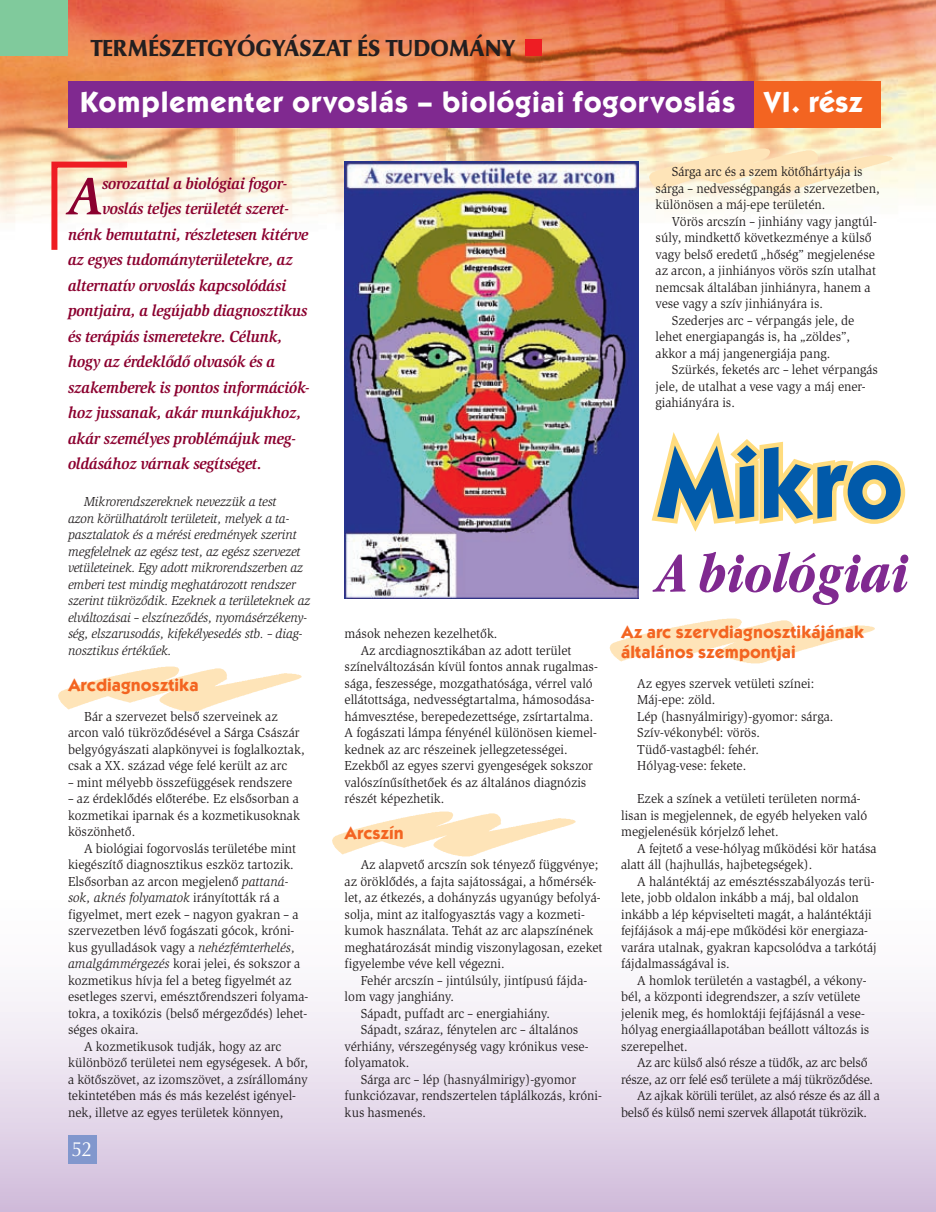
<style>
.page{position:relative;width:936px;height:1212px;background:#fff}
.page>*{position:absolute;margin:0;border:0;box-sizing:border-box;transform-origin:0 0}
.t1{font:700 102px "Kabel Itc TCE";letter-spacing:-.01em;color:#015aaa;scale:.95 1}
.t2{font:italic 700 54.75px "Slimbach Itc TCE";color:#8b012f;scale:.95 1}
.t3{font:italic 700 condensed 54px "Garamond Itc TCE";color:#802990}
.t4{font:700 30px "Kabel Itc TCE";letter-spacing:.02em;color:#fff}
.t5{font:24px "URW Classico TCE Blac";color:#231f20;scale:.95 1}
.t6{font:21px "URW Classico TCE";color:#fff;scale:.95 1}
.t7{font:700 18px/19.5px "Kabel Itc TCE";color:#f36421}
.t8{font:italic 700 16.5px "Slimbach Itc TCE";letter-spacing:-.01em;color:#8b012f;scale:.95 1}
.t9{font:13.5px/16.5px "Slimbach Itc TCE";color:#231f20;scale:.95 1}
.t10{font:italic 13.5px/16.5px "Slimbach Itc TCE";letter-spacing:-.01em;color:#231f20;scale:.95 1}
.t11{font:13.5px "Slimbach Itc TCE";letter-spacing:-.02em;color:#231f20;scale:.95 1}
.s1{font-style:italic}
.s2{font-style:normal}
</style>
<div class="page">
<div style="left:0;top:873px;width:935px;height:339px;background:linear-gradient(to bottom,#fff,#d5c2de)"></div>
<img style="left:0;top:0;width:935px;height:240px">
<img style="left:609px;top:618px;width:266px;height:46px">
<img style="left:332px;top:811px;width:244px;height:46px">
<img style="left:644px;top:146px;width:253px;height:49px">
<img style="left:58px;top:666px;width:244px;height:46px">
<div style="left:68px;top:1135px;width:28px;height:28px;background:#8197cd"></div>
<svg style="left:48px;top:159px;width:85px;height:91px"></svg>
<div style="left:0;top:0;width:68px;height:55px;background:#80ca9c"></div>
<div style="left:525px;top:39px;width:16px;height:16px;background:#ee1d23"></div>
<div style="left:68px;top:81px;width:812px;height:47px;background:#802990"></div>
<div style="left:754px;top:81px;width:126px;height:47px;background:#f36421"></div>
<svg style="left:651px;top:432px;width:255px;height:100px"></svg>
<img style="left:344px;top:162px;width:294px;height:436px">
<h3 class="t5" style="left:91px;top:33px;width:448px">TER-MÉ-SZET-GYÓ-GYÁ-SZAT ÉS TU-DO-MÁNY</h3>
<h3 class="t4" style="left:80px;top:85px;width:784px">Komplementer orvoslás – biológiai fogorvoslás VI. rész</h3>
<h2 class="t2" style="left:68px;top:165px;width:38px">A</h2>
<p class="t8" style="left:102px;top:174px;width:196px">sorozattal a biológiai fogor-</p>
<p class="t8" style="left:102px;top:200px;width:198px">voslás teljes területét szeret-</p>
<p class="t8" style="left:68px;top:225px;width:254px">nénk bemutatni, részletesen kitérve</p>
<p class="t8" style="left:68px;top:251px;width:238px">az egyes tudományterületekre, az</p>
<p class="t8" style="left:68px;top:276px;width:231px">alternatív orvoslás kapcsolódási</p>
<p class="t8" style="left:68px;top:302px;width:253px">pontjaira, a legújabb diagnosztikus</p>
<p class="t8" style="left:68px;top:327px;width:227px">és terápiás ismeretekre. Célunk,</p>
<p class="t8" style="left:68px;top:353px;width:219px">hogy az érdeklődő olvasók és a</p>
<p class="t8" style="left:68px;top:378px;width:255px">szakemberek is pontos információk-</p>
<p class="t8" style="left:68px;top:404px;width:247px">hoz jussanak, akár munkájukhoz,</p>
<p class="t8" style="left:68px;top:429px;width:241px">akár személyes problémájuk meg-</p>
<p class="t8" style="left:68px;top:455px;width:206px">oldásához várnak segítséget.</p>
<p class="t10" style="left:68px;top:493px;width:256px;text-indent:16px">Mikrorendszereknek nevezzük a test<br>azon körülhatárolt területeit, melyek a ta&shy;pasztalatok és a mérési eredmények szerint megfelelnek az egész test, az egész szervezet vetületeinek. Egy adott mikrorendszerben az emberi test mindig meghatározott rendszer szerint tükröződik. Ezeknek a területeknek az elváltozásai – elszíneződés, nyomásérzékeny&shy;ség, elszarusodás, kifekélyesedés stb. – diag&shy;nosztikus értékűek.</p>
<h3 class="t7" style="left:68px;top:675px;width:132px">Arcdiagnosztika</h3>
<p class="t9" style="left:68px;top:708px;width:250px;text-indent:16px">Bár a szervezet belső szerveinek az arcon való tükröződésével a Sárga Császár belgyógyászati alapkönyvei is foglalkoztak, csak a XX. század vége felé került az arc</p>
<p class="t9" style="left:68px;top:774px;width:238px">– mint mélyebb összefüggések rendszere</p>
<p class="t9" style="left:68px;top:790px;width:245px;text-align:justify">– az érdeklődés előterébe. Ez elsősorban a kozmetikai iparnak és a kozmetikusoknak köszönhető.</p>
<p class="t9" style="left:84px;top:840px;width:225px">A biológiai fogorvoslás területébe mint</p>
<p class="t9" style="left:68px;top:856px;width:239px">kiegészítő diagnosztikus eszköz tartozik.</p>
<p class="t9" style="left:68px;top:873px;width:233px">Elsősorban az arcon megjelenő <span class="s1">pattaná-</span></p>
<p class="t10" style="left:68px;top:889px;width:224px">sok, aknés folyamatok <span class="s2">irányították rá a</span></p>
<p class="t9" style="left:68px;top:906px;width:244px">figyelmet, mert ezek – nagyon gyakran – a</p>
<p class="t9" style="left:68px;top:922px;width:240px">szervezetben lévő fogászati gócok, króni-</p>
<p class="t9" style="left:68px;top:939px;width:241px">kus gyulladások vagy a <span class="s1">nehézfémterhelés,</span></p>
<p class="t9" style="left:68px;top:955px;width:246px"><span class="s1">amalgámmérgezés</span> korai jelei, és sokszor a</p>
<p class="t9" style="left:68px;top:972px;width:236px">kozmetikus hívja fel a beteg figyelmét az</p>
<p class="t9" style="left:68px;top:988px;width:254px">esetleges szervi, emésztőrendszeri folyama-</p>
<p class="t9" style="left:68px;top:1005px;width:253px">tokra, a toxikózis (belső mérgeződés) lehet-</p>
<p class="t9" style="left:68px;top:1021px;width:76px">séges okaira.</p>
<p class="t9" style="left:84px;top:1038px;width:209px">A kozmetikusok tudják, hogy az arc</p>
<p class="t9" style="left:68px;top:1054px;width:254px">különböző területei nem egységesek. A bőr,</p>
<p class="t9" style="left:68px;top:1071px;width:254px">a kötőszövet, az izomszövet, a zsírállomány</p>
<p class="t9" style="left:68px;top:1087px;width:241px">tekintetében más és más kezelést igényel-</p>
<p class="t9" style="left:68px;top:1104px;width:228px">nek, illetve az egyes területek könnyen,</p>
<h3 class="t6" style="left:71px;top:1136px;width:24px">52</h3>
<p class="t9" style="left:344px;top:625px;width:162px">mások nehezen kezelhetők.</p>
<p class="t9" style="left:361px;top:642px;width:223px">Az arcdiagnosztikában az adott terület</p>
<p class="t9" style="left:344px;top:658px;width:268px">színelváltozásán kívül fontos annak rugalmas-</p>
<p class="t9" style="left:344px;top:675px;width:263px">sága, feszessége, mozgathatósága, vérrel való</p>
<p class="t9" style="left:344px;top:691px;width:264px">ellátottsága, nedvességtartalma, hámosodása-</p>
<p class="t9" style="left:344px;top:708px;width:263px">hámvesztése, berepedezettsége, zsírtartalma.</p>
<p class="t9" style="left:344px;top:724px;width:267px">A fogászati lámpa fényénél különösen kiemel-</p>
<p class="t9" style="left:344px;top:741px;width:236px">kednek az arc részeinek jellegzetességei.</p>
<p class="t9" style="left:344px;top:757px;width:263px">Ezekből az egyes szervi gyengeségek sokszor</p>
<p class="t9" style="left:344px;top:774px;width:256px">valószínűsíthetőek és az általános diagnózis</p>
<p class="t9" style="left:344px;top:790px;width:106px">részét képezhetik.</p>
<h3 class="t7" style="left:344px;top:824px;width:61px">Arcszín</h3>
<p class="t9" style="left:344px;top:856px;width:273px;text-indent:16px">Az alapvető arcszín sok tényező függvénye; az öröklődés, a fajta sajátosságai, a hőmérsék&shy;let, az étkezés, a dohányzás ugyanúgy befolyá&shy;solja, mint az italfogyasztás vagy a kozmeti&shy;kumok használata. Tehát az arc alapszínének meghatározását mindig viszonylagosan, ezeket figyelembe véve kell végezni.</p>
<p class="t9" style="left:361px;top:972px;width:240px">Fehér arcszín – jintúlsúly, jintípusú fájda-</p>
<p class="t9" style="left:344px;top:988px;width:117px">lom vagy janghiány.</p>
<p class="t9" style="left:361px;top:1005px;width:201px">Sápadt, puffadt arc – energiahiány.</p>
<p class="t9" style="left:361px;top:1021px;width:230px">Sápadt, száraz, fénytelen arc – általános</p>
<p class="t9" style="left:344px;top:1038px;width:258px">vérhiány, vérszegénység vagy krónikus vese-</p>
<p class="t9" style="left:344px;top:1054px;width:70px">folyamatok.</p>
<p class="t9" style="left:361px;top:1071px;width:228px">Sárga arc – lép (hasnyálmirigy)-gyomor</p>
<p class="t9" style="left:344px;top:1087px;width:272px">funkciózavar, rendszertelen táplálkozás, króni-</p>
<p class="t9" style="left:344px;top:1104px;width:87px">kus hasmenés.</p>
<p class="t9" style="left:655px;top:163px;width:237px;text-indent:16px">Sárga arc és a szem kötőhártyája is sárga – nedvességpangás a szervezetben, különösen a máj-epe területén.</p>
<p class="t9" style="left:671px;top:213px;width:217px">Vörös arcszín – jinhiány vagy jangtúl-</p>
<p class="t9" style="left:655px;top:229px;width:229px">súly, mindkettő következménye a külső</p>
<p class="t9" style="left:655px;top:246px;width:232px">vagy belső eredetű „hőség” megjelenése</p>
<p class="t9" style="left:655px;top:262px;width:233px">az arcon, a jinhiányos vörös szín utalhat</p>
<p class="t9" style="left:655px;top:279px;width:228px">nemcsak általában jinhiányra, hanem a</p>
<p class="t9" style="left:655px;top:295px;width:178px">vese vagy a szív jinhiányára is.</p>
<p class="t9" style="left:671px;top:312px;width:194px">Szederjes arc – vérpangás jele, de</p>
<p class="t9" style="left:655px;top:328px;width:206px">lehet energiapangás is, ha „zöldes”,</p>
<p class="t9" style="left:655px;top:345px;width:185px">akkor a máj jangenergiája pang.</p>
<p class="t9" style="left:671px;top:361px;width:219px">Szürkés, feketés arc – lehet vérpangás</p>
<p class="t9" style="left:655px;top:378px;width:222px">jele, de utalhat a vese vagy a máj ener-</p>
<p class="t9" style="left:655px;top:394px;width:85px">giahiányára is.</p>
<h1 class="t1" style="left:655px;top:425px;width:262px">Mikro</h1>
<h3 class="t3" style="left:656px;top:543px;width:254px">A biológiai</h3>
<h3 class="t7" style="left:621px;top:623px;width:244px">Az arc szervdiagnosztikájának általános szempontjai</h3>
<p class="t9" style="left:637px;top:675px;width:208px">Az egyes szervek vetületi színei:<br>Máj-epe: zöld.<br>Lép (hasnyálmirigy)-gyomor: sárga.<br>Szív-vékonybél: vörös.<br>Tüdő-vastagbél: fehér.<br>Hólyag-vese: fekete.</p>
<p class="t9" style="left:621px;top:790px;width:260px;text-indent:16px">Ezek a színek a vetületi területen normá&shy;lisan is megjelennek, de egyéb helyeken való megjelenésük kórjelző lehet.</p>
<p class="t9" style="left:621px;top:840px;width:270px;text-indent:16px">A fejtető a vese-hólyag működési kör hatása alatt áll (hajhullás, hajbetegségek).</p>
<p class="t9" style="left:621px;top:873px;width:270px;text-indent:16px">A halántéktáj az emésztésszabályozás terü&shy;lete, jobb oldalon inkább a máj, bal oldalon inkább a lép képviselteti magát, a halántéktáji fejfájások a máj-epe működési kör energiaza&shy;varára utalnak, gyakran kapcsolódva a tarkótáj fájdalmasságával is.</p>
<p class="t9" style="left:621px;top:972px;width:263px;text-indent:16px">A homlok területén a vastagbél, a vékony&shy;bél, a központi idegrendszer, a szív vetülete jelenik meg, és homloktáji fejfájásnál a vese&shy;hólyag energiaállapotában beállott változás is szerepelhet.</p>
<p class="t11" style="left:637px;top:1055px;width:244px">Az arc külső alsó része a tüdők, az arc belső</p>
<p class="t11" style="left:621px;top:1071px;width:267px">része, az orr felé eső területe a máj tükröződése.</p>
<p class="t11" style="left:637px;top:1088px;width:257px">Az ajkak körüli terület, az alsó része és az áll a</p>
<p class="t11" style="left:621px;top:1104px;width:260px">belső és külső nemi szervek állapotát tükrözik.</p>
</div>
